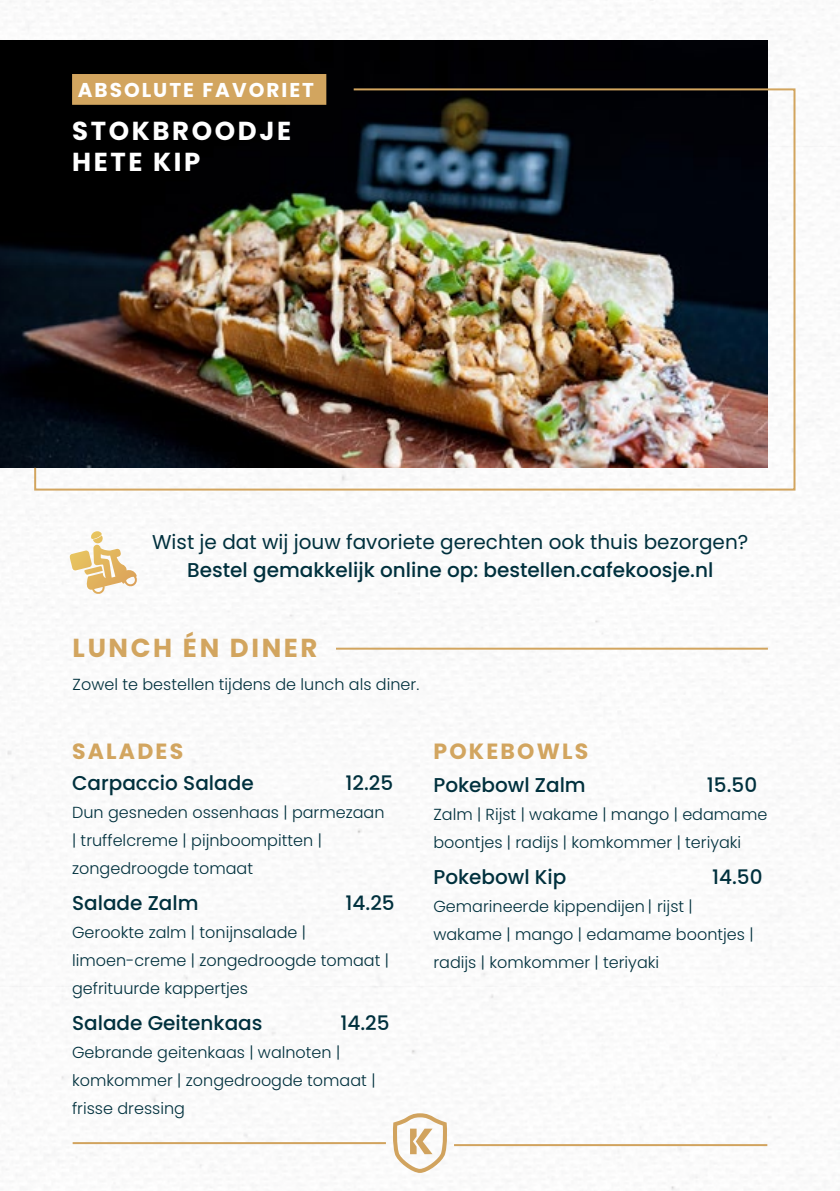
<style>
.page{position:relative;width:840px;height:1191px;background:#fff}
.page>*{position:absolute;margin:0;border:0;box-sizing:border-box;transform-origin:0 0}
.t1{font:700 26px/31.2px "Poppins";letter-spacing:.1em;color:#fff}
.t2{font:700 26px "Poppins";letter-spacing:.1em;color:#d2a55f}
.t3{font:700 22px "Poppins";letter-spacing:.1em;color:#d2a55f}
.t4{font:500 20px "Poppins";color:#00303d}
.t5{font:20px "Poppins";color:#00303d}
.t6{font:700 20px "Poppins";letter-spacing:.1em;color:#fff}
.t7{font:300 16px/28px "Poppins";color:#00303d}
</style>
<div class="page">
<svg style="left:393px;top:1113px;width:54px;height:60px"></svg>
<hr style="left:73px;top:1142px;width:313px;height:2px;background:#d1a35e">
<hr style="left:454px;top:1144px;width:312px;height:2px;background:#d1a35e">
<hr style="left:336px;top:647px;width:431px;height:2px;background:#d2a55f">
<img style="left:0;top:40px;width:767px;height:428px">
<div style="left:72px;top:74px;width:254px;height:31px;background:#d2a55f"></div>
<img style="left:33px;top:87px;width:763px;height:404px">
<svg style="left:70px;top:531px;width:68px;height:63px"></svg>
<p class="t6" style="left:78px;top:79px;width:238px">ABSOLUTE FAVORIET</p>
<h1 class="t1" style="left:72px;top:115px;width:220px">STOKBROODJE<br>HETE KIP</h1>
<p class="t5" style="left:152px;top:530px;width:597px">Wist je dat wij jouw favoriete gerechten ook thuis bezorgen?</p>
<p class="t4" style="left:187px;top:558px;width:527px">Bestel gemakkelijk online op: bestellen.cafekoosje.nl</p>
<h1 class="t2" style="left:73px;top:632px;width:246px">LUNCH ÉN DINER</h1>
<p class="t7" style="left:73px;top:671px;width:348px">Zowel te bestellen tijdens de lunch als diner.</p>
<h2 class="t3" style="left:72px;top:738px;width:113px">SALADES</h2>
<h2 class="t3" style="left:433px;top:738px;width:156px">POKEBOWLS</h2>
<p class="t4" style="left:72px;top:771px;width:183px">Carpaccio Salade</p>
<p class="t4" style="left:345px;top:771px;width:49px">12.25</p>
<p class="t7" style="left:72px;top:798px;width:314px">Dun gesneden ossenhaas | parmezaan | truffelcreme | pijnboompitten | zongedroogde tomaat</p>
<p class="t4" style="left:72px;top:891px;width:128px">Salade Zalm</p>
<p class="t4" style="left:345px;top:891px;width:51px">14.25</p>
<p class="t7" style="left:72px;top:918px;width:318px">Gerookte zalm | tonijnsalade | limoen-creme | zongedroogde tomaat | gefrituurde kappertjes</p>
<p class="t4" style="left:72px;top:1011px;width:192px">Salade Geitenkaas</p>
<p class="t4" style="left:340px;top:1011px;width:51px">14.25</p>
<p class="t7" style="left:72px;top:1038px;width:305px">Gebrande geitenkaas | walnoten | komkommer | zongedroogde tomaat | frisse dressing</p>
<p class="t4" style="left:433px;top:773px;width:154px">Pokebowl Zalm</p>
<p class="t4" style="left:706px;top:773px;width:52px">15.50</p>
<p class="t7" style="left:433px;top:800px;width:335px">Zalm | Rijst | wakame | mango | edamame boontjes | radijs | komkommer | teriyaki</p>
<p class="t4" style="left:433px;top:865px;width:134px">Pokebowl Kip</p>
<p class="t4" style="left:711px;top:865px;width:52px">14.50</p>
<p class="t7" style="left:433px;top:892px;width:321px">Gemarineerde kippendijen | rijst | wakame | mango | edamame boontjes | radijs | komkommer | teriyaki</p>
</div>
